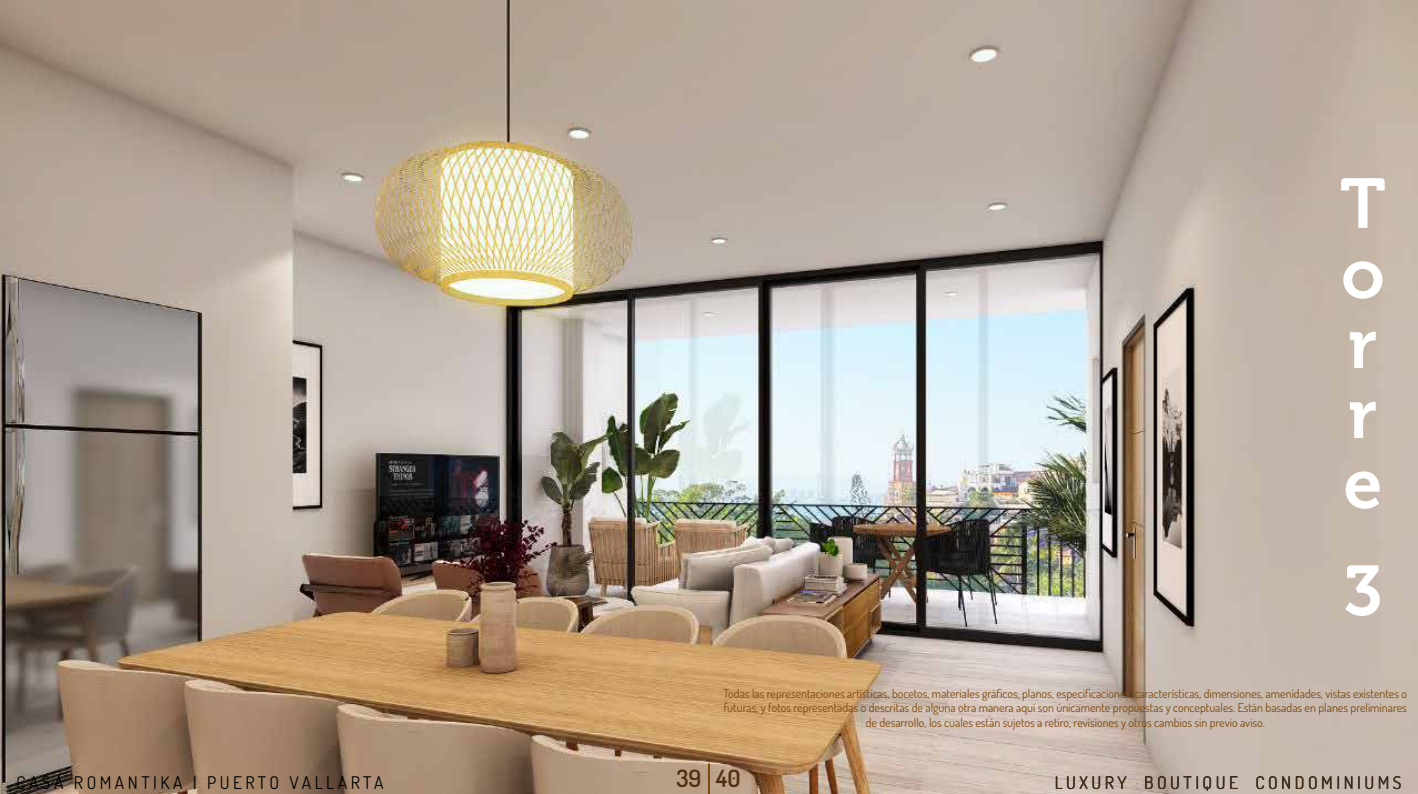
<style>
.page{position:relative;width:1418px;height:794px;background:#fff}
.page>*{position:absolute;margin:0;border:0;box-sizing:border-box;transform-origin:0 0}
.t1{font:70px/70px "Museo 700";color:#fff}
.t2{font:600 23.8px "Dosis";color:#4f3012}
.t3{font:17.4px "Dosis";letter-spacing:.2em;color:#000}
.t4{font:12px/14.4px "Dosis";color:#7a490e;text-align:center}
</style>
<div class="page">
<img style="left:0;top:0;width:1417px;height:794px">
<hr style="left:708px;top:763px;width:2px;height:31px;background:#7a490e">
<h1 class="t1" style="left:1339px;top:170px;width:47px">T o r r e</h1>
<h1 class="t1" style="left:1343px;top:557px;width:38px">3</h1>
<p class="t4" style="left:723px;top:686px;width:685px">Todas las representaciones artísticas, bocetos, materiales gráficos, planos, especificaciones, características, dimensiones, amenidades, vistas existentes o futuras, y fotos representadas o descritas de alguna otra manera aquí son únicamente propuestas y conceptuales. Están basadas en planes preliminares de desarrollo, los cuales están sujetos a retiro, revisiones y otros cambios sin previo aviso.</p>
<h3 class="t3" style="left:16px;top:770px;width:368px">CASA ROMANTIKA | PUERTO VALLARTA</h3>
<h2 class="t2" style="left:676px;top:761px;width:66px">39 40</h2>
<h3 class="t3" style="left:1054px;top:770px;width:348px">LUXURY BOUTIQUE CONDOMINIUMS</h3>
</div>
